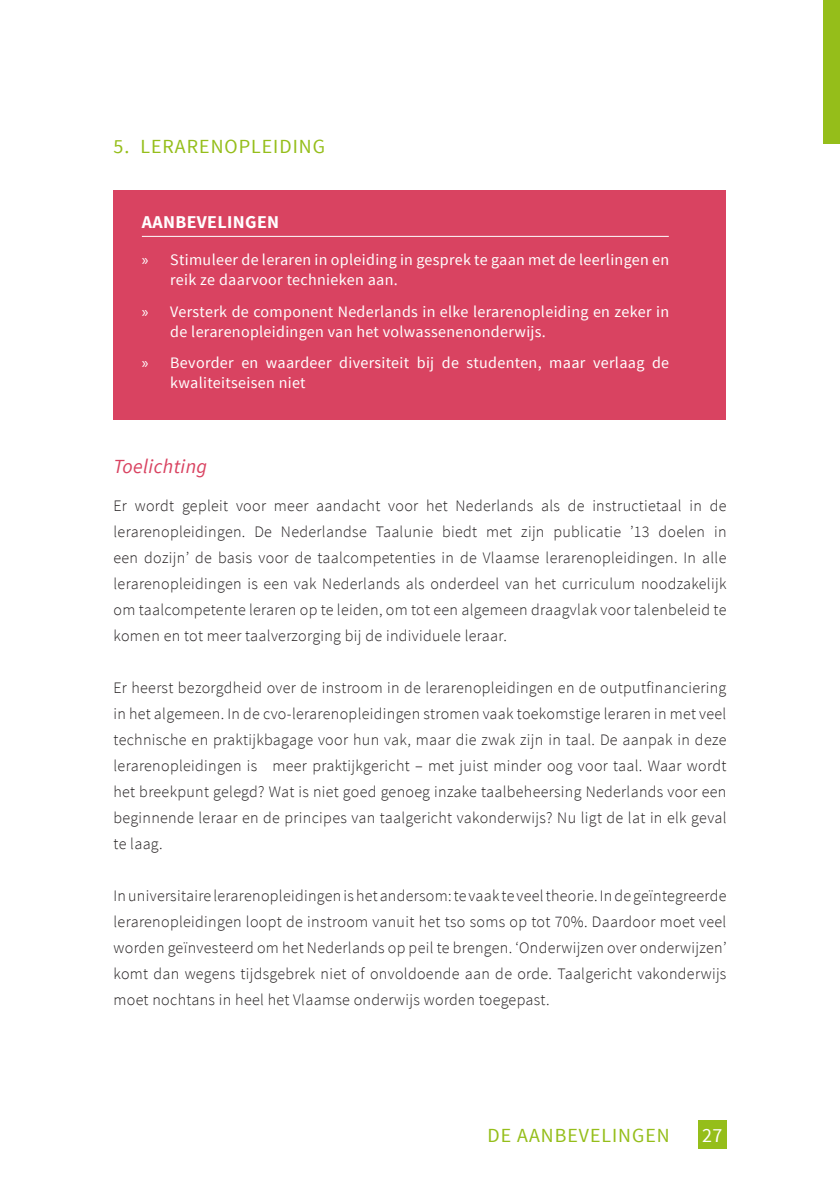
<style>
.page{position:relative;width:840px;height:1191px;background:#fff}
.page>*{position:absolute;margin:0;border:0;box-sizing:border-box;transform-origin:0 0}
.t1{font:20px "Source Sans Pro";letter-spacing:.05em;color:#95be1a}
.t2{font:italic 20px "Source Sans Pro";letter-spacing:.02em;color:#d94361}
.t3{font:20px "Source Sans Pro";color:#fff}
.t4{font:700 18px "Source Sans Pro";letter-spacing:.02em;color:#fff}
.t5{font:300 16px/26px "Source Sans Pro";letter-spacing:.02em;color:#231f20;text-align:justify}
.t6{font:16px/20px "Source Sans Pro";letter-spacing:.02em;color:#fff}
.s1{font-family:"Myriad Pro"}
</style>
<div class="page">
<div style="left:697px;top:1120px;width:29px;height:28px;background:#95be1a"></div>
<div style="left:822px;top:0;width:17px;height:144px;background:#95be1a"></div>
<div style="left:113px;top:190px;width:612px;height:229px;background:#d94361"></div>
<hr style="left:142px;top:236px;width:526px;height:1px;background:#fff">
<p class="t1" style="left:113px;top:138px;width:213px">5. LERARENOPLEIDING</p>
<p class="t4" style="left:142px;top:215px;width:139px">AANBEVELINGEN</p>
<p class="t6" style="left:170px;top:251px;width:500px;text-indent:-28px"><span class="s1">»</span> Stimuleer de leraren in opleiding in gesprek te gaan met de leerlingen en reik ze daarvoor technieken aan.</p>
<p class="t6" style="left:170px;top:303px;width:500px;text-indent:-28px"><span class="s1">»</span> Versterk de component Nederlands in elke lerarenopleiding en zeker in de lerarenopleidingen van het volwassenenonderwijs.</p>
<p class="t6" style="left:170px;top:354px;width:500px;text-indent:-28px"><span class="s1">»</span> Bevorder en waardeer diversiteit bij de studenten, maar verlaag de kwaliteitseisen niet</p>
<p class="t2" style="left:113px;top:459px;width:95px">Toelichting</p>
<p class="t5" style="left:113px;top:493px;width:614px">Er wordt gepleit voor meer aandacht voor het Nederlands als de instructietaal in de lerarenopleidingen. De Nederlandse Taalunie biedt met zijn publicatie ’13 doelen in een dozijn’ de basis voor de taalcompetenties in de Vlaamse lerarenopleidingen. In alle lerarenopleidingen is een vak Nederlands als onderdeel van het curriculum noodzakelijk om taalcompetente leraren op te leiden, om tot een algemeen draagvlak voor talenbeleid te komen en tot meer taalverzorging bij de individuele leraar.</p>
<p class="t5" style="left:113px;top:675px;width:614px">Er heerst bezorgdheid over de instroom in de lerarenopleidingen en de outputfinanciering in het algemeen. In de cvo-lerarenopleidingen stromen vaak toekomstige leraren in met veel technische en praktijkbagage voor hun vak, maar die zwak zijn in taal. De aanpak in deze lerarenopleidingen is meer praktijkgericht – met juist minder oog voor taal. Waar wordt het breekpunt gelegd? Wat is niet goed genoeg inzake taalbeheersing Nederlands voor een beginnende leraar en de principes van taalgericht vakonderwijs? Nu ligt de lat in elk geval te laag.</p>
<p class="t5" style="left:113px;top:883px;width:614px">In universitaire lerarenopleidingen is het andersom: te vaak te veel theorie. In de geïntegreerde lerarenopleidingen loopt de instroom vanuit het tso soms op tot 70%. Daardoor moet veel worden geïnvesteerd om het Nederlands op peil te brengen. ‘Onderwijzen over onderwijzen’ komt dan wegens tijdsgebrek niet of onvoldoende aan de orde. Taalgericht vakonderwijs moet nochtans in heel het Vlaamse onderwijs worden toegepast.</p>
<p class="t1" style="left:487px;top:1127px;width:183px">DE AANBEVELINGEN</p>
<p class="t3" style="left:701px;top:1127px;width:22px">27</p>
</div>
